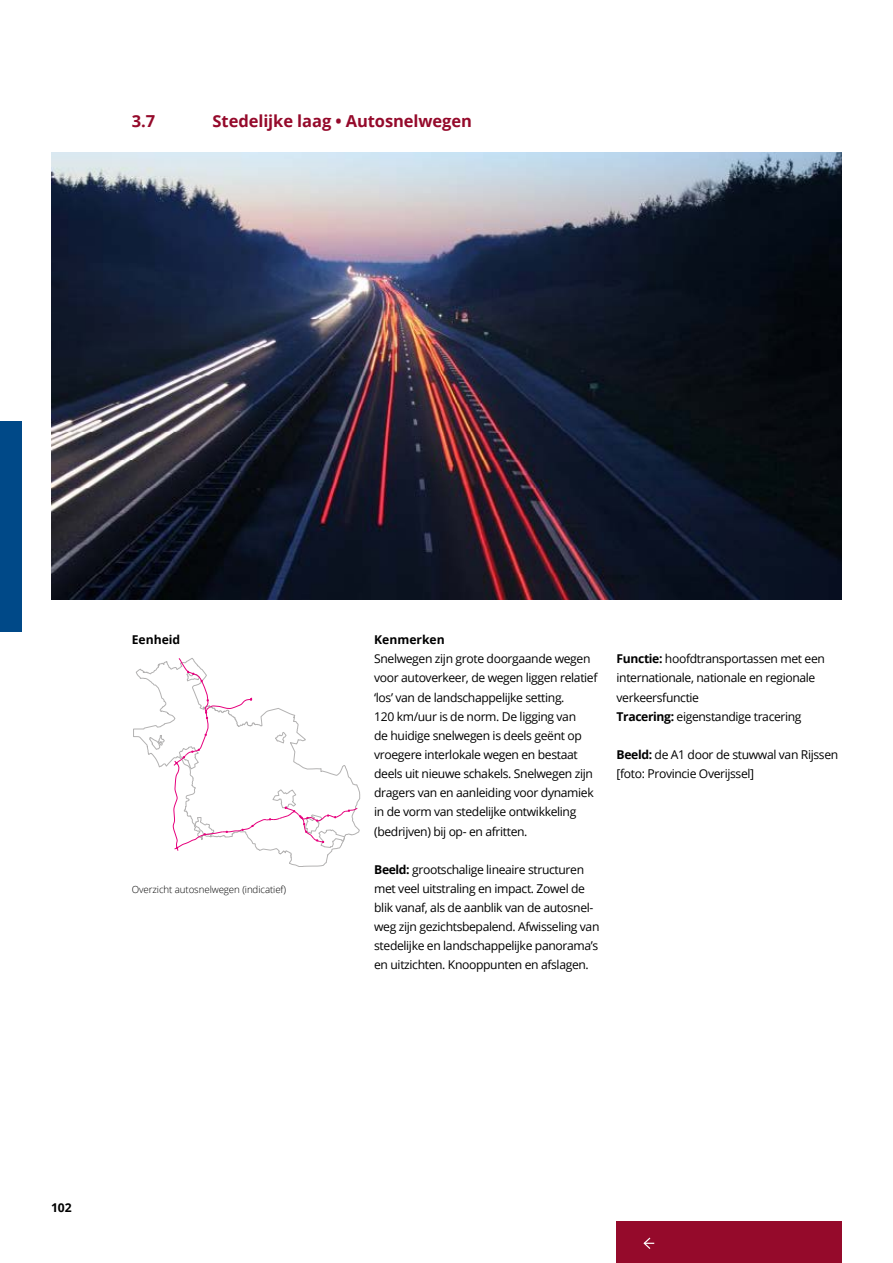
<style>
.page{position:relative;width:893px;height:1263px;background:#fff}
.page>*{position:absolute;margin:0;border:0;box-sizing:border-box;transform-origin:0 0}
.H3_Alineakop__rood{font:700 16.5px "Open Sans";letter-spacing:-.005em;color:#950a2b}
.Platte_tekst__3kolom{font:12.15px/19.2px "Open Sans";letter-spacing:-.03em;color:#000}
.H4_Tussenkop__zwart{font:700 12.15px "Open Sans";color:#000}
.t1{font:300 9.75px "Open Sans";letter-spacing:-.01em;color:#000}
.s1{font-weight:700}
</style>
<div class="page">
<div style="left:617px;top:1222px;width:225px;height:41px;background:#950a2b"></div>
<svg style="left:643px;top:1237px;width:11px;height:12px"></svg>
<div style="left:0;top:421px;width:21px;height:210px;background:#004988"></div>
<img style="left:51px;top:153px;width:791px;height:446px">
<svg style="left:133px;top:661px;width:227px;height:206px"></svg>
<svg style="left:149px;top:735px;width:16px;height:15px"></svg>
<svg style="left:173px;top:658px;width:185px;height:195px"></svg>
<h3 class="H3_Alineakop__rood" style="left:132px;top:110px;width:25px">3.7</h3>
<h3 class="H3_Alineakop__rood" style="left:213px;top:110px;width:261px">Stedelijke laag • Autosnelwegen</h3>
<h4 class="H4_Tussenkop__zwart" style="left:132px;top:631px;width:50px">Eenheid</h4>
<p class="t1" style="left:132px;top:883px;width:156px">Overzicht autosnelwegen (indicatief)</p>
<h4 class="H4_Tussenkop__zwart" style="left:374px;top:631px;width:72px">Kenmerken</h4>
<p class="Platte_tekst__3kolom" style="left:374px;top:649px;width:225px">Snelwegen zijn grote doorgaande wegen voor autoverkeer, de wegen liggen relatief ‘los’ van de landschappelijke setting.<br>120 km/uur is de norm. De ligging van<br>de huidige snelwegen is deels geënt op vroegere interlokale wegen en bestaat deels uit nieuwe schakels. Snelwegen zijn dragers van en aanleiding voor dynamiek in de vorm van stedelijke ontwikkeling (bedrijven) bij op- en afritten.</p>
<p class="Platte_tekst__3kolom" style="left:374px;top:859px;width:227px"><span class="s1">Beeld:</span> grootschalige lineaire structuren met veel uitstraling en impact. Zowel de blik vanaf, als de aanblik van de autosnel&shy;weg zijn gezichtsbepalend. Afwisseling van stedelijke en landschappelijke panorama’s en uitzichten. Knooppunten en afslagen.</p>
<p class="Platte_tekst__3kolom" style="left:617px;top:649px;width:210px"><span class="s1">Functie:</span> hoofdtransportassen met een internationale, nationale en regionale verkeersfunctie<br><span class="s1">Tracering:</span> eigenstandige tracering</p>
<p class="Platte_tekst__3kolom" style="left:617px;top:745px;width:223px"><span class="s1">Beeld:</span> de A1 door de stuwwal van Rijssen [foto: Provincie Overijssel]</p>
<p class="H4_Tussenkop__zwart" style="left:51px;top:1199px;width:22px">102</p>
</div>
